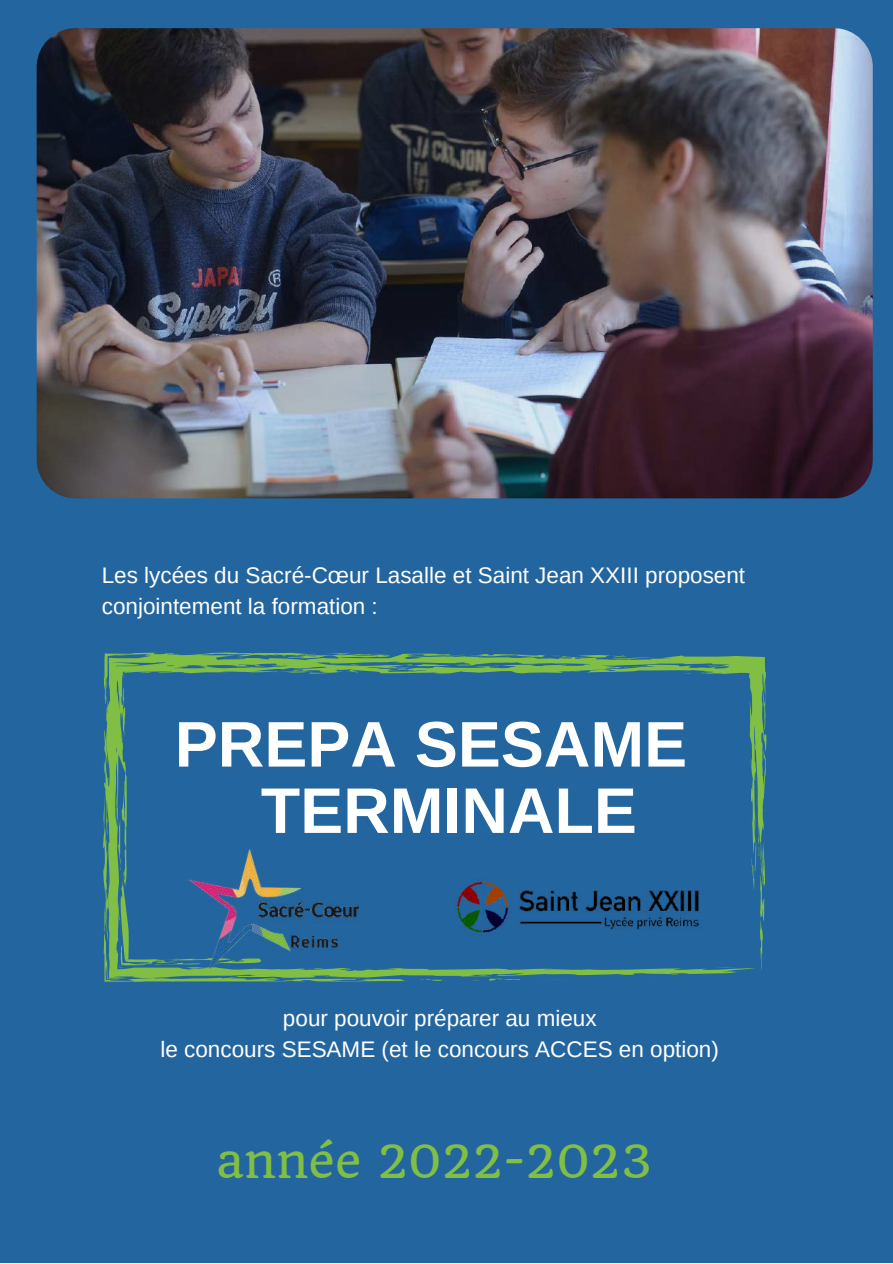
<style>
.page{position:relative;width:893px;height:1264px;background:#fff}
.page>*{position:absolute;margin:0;border:0;box-sizing:border-box;transform-origin:0 0}
.t1{font:700 64.5px/66.3px "Arimo";color:#fff;text-align:center}
.t2{font:45px "Quando";color:#81bf44}
.t3{font:22.5px/31.5px "Arimo";color:#fff}
</style>
<div class="page">
<div style="left:0;top:0;width:892px;height:1262px;background:#23659f"></div>
<img style="left:37px;top:28px;width:835px;height:470px;border-radius:39px">
<svg style="left:103px;top:652px;width:663px;height:325px"></svg>
<svg style="left:751px;top:841px;width:14px;height:129px"></svg>
<svg style="left:611px;top:655px;width:42px;height:5px"></svg>
<svg style="left:545px;top:655px;width:14px;height:3px"></svg>
<svg style="left:682px;top:671px;width:10px;height:3px"></svg>
<svg style="left:567px;top:669px;width:21px;height:2px"></svg>
<svg style="left:325px;top:653px;width:27px;height:1px"></svg>
<svg style="left:490px;top:665px;width:14px;height:8px"></svg>
<svg style="left:331px;top:663px;width:33px;height:9px"></svg>
<svg style="left:287px;top:671px;width:28px;height:1px"></svg>
<svg style="left:104px;top:690px;width:4px;height:10px"></svg>
<svg style="left:132px;top:672px;width:20px;height:2px"></svg>
<svg style="left:487px;top:974px;width:91px;height:6px"></svg>
<svg style="left:420px;top:978px;width:23px;height:3px"></svg>
<svg style="left:104px;top:772px;width:308px;height:210px"></svg>
<svg style="left:715px;top:967px;width:21px;height:1px"></svg>
<img style="left:190px;top:849px;width:168px;height:120px">
<img style="left:454px;top:878px;width:249px;height:62px">
<p class="t3" style="left:102px;top:559px;width:645px">Les lycées du Sacré-Cœur Lasalle et Saint Jean XXIII proposent conjointement la formation :</p>
<h1 class="t1" style="left:175px;top:711px;width:513px">PREPA SESAME<br>TERMINALE</h1>
<p class="t3" style="left:160px;top:1002px;width:560px;text-align:center">pour pouvoir préparer au mieux<br>le concours SESAME (et le concours ACCES en option)</p>
<h2 class="t2" style="left:216px;top:1132px;width:437px">année 2022-2023</h2>
</div>
